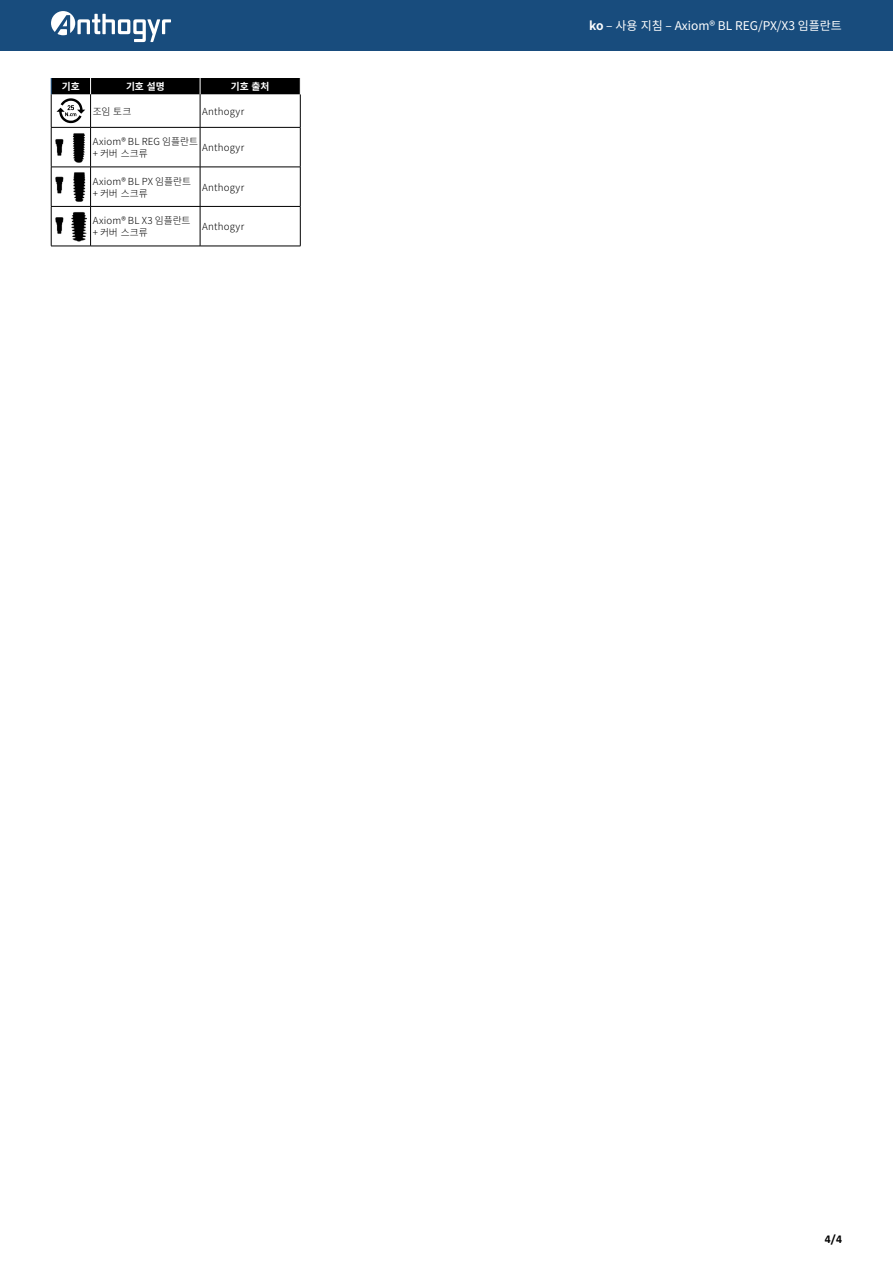
<style>
.page{position:relative;width:893px;height:1263px;background:#fff}
.page>*{position:absolute;margin:0;border:0;box-sizing:border-box;transform-origin:0 0}
.t1{font:12px "Noto Sans CJ Kkr";color:#fff}
.t2{font:700 12px "Calibri";color:#000}
.t3{font:300 9.75px/12px "Noto Sans CJ Kkr";letter-spacing:.02em;color:#000}
.t4{font:700 9.75px "Noto Sans CJ Kkr";color:#fff}
.s1{font-weight:700}
</style>
<div class="page">
<div style="left:0;top:0;width:893px;height:51px;background:#184c7d"></div>
<svg style="left:51px;top:11px;width:120px;height:31px"></svg>
<hr style="left:51px;top:94px;width:1px;height:33px;background:#000">
<hr style="left:90px;top:94px;width:1px;height:33px;background:#000">
<hr style="left:300px;top:94px;width:1px;height:33px;background:#000">
<hr style="left:51px;top:128px;width:1px;height:39px;background:#000">
<hr style="left:300px;top:128px;width:1px;height:39px;background:#000">
<hr style="left:51px;top:167px;width:1px;height:39px;background:#000">
<hr style="left:300px;top:167px;width:1px;height:39px;background:#000">
<hr style="left:51px;top:207px;width:1px;height:39px;background:#000">
<hr style="left:300px;top:207px;width:1px;height:39px;background:#000">
<hr style="left:51px;top:246px;width:40px;height:1px;background:#000">
<hr style="left:91px;top:246px;width:109px;height:1px;background:#000">
<hr style="left:200px;top:246px;width:100px;height:1px;background:#000">
<hr style="left:200px;top:94px;width:1px;height:33px;background:#000">
<hr style="left:51px;top:127px;width:40px;height:1px;background:#000">
<hr style="left:91px;top:127px;width:109px;height:1px;background:#000">
<hr style="left:90px;top:128px;width:1px;height:39px;background:#000">
<hr style="left:200px;top:127px;width:100px;height:1px;background:#000">
<hr style="left:200px;top:128px;width:1px;height:39px;background:#000">
<hr style="left:51px;top:167px;width:40px;height:1px;background:#000">
<hr style="left:91px;top:167px;width:109px;height:1px;background:#000">
<hr style="left:90px;top:167px;width:1px;height:39px;background:#000">
<hr style="left:200px;top:167px;width:100px;height:1px;background:#000">
<hr style="left:200px;top:167px;width:1px;height:39px;background:#000">
<hr style="left:51px;top:206px;width:40px;height:1px;background:#000">
<hr style="left:91px;top:206px;width:109px;height:1px;background:#000">
<hr style="left:90px;top:207px;width:1px;height:39px;background:#000">
<hr style="left:200px;top:206px;width:100px;height:1px;background:#000">
<hr style="left:200px;top:207px;width:1px;height:39px;background:#000">
<svg style="left:51px;top:78px;width:250px;height:45px"></svg>
<img style="left:55px;top:133px;width:30px;height:30px">
<img style="left:55px;top:172px;width:31px;height:30px">
<img style="left:55px;top:212px;width:32px;height:30px">
<p class="t4" style="left:62px;top:81px;width:19px">기호</p>
<p class="t4" style="left:126px;top:81px;width:40px">기호 설명</p>
<p class="t4" style="left:231px;top:81px;width:40px">기호 출처</p>
<p class="t3" style="left:93px;top:105px;width:40px">조임 토크</p>
<p class="t3" style="left:202px;top:105px;width:43px">Anthogyr</p>
<p class="t3" style="left:93px;top:136px;width:107px">Axiom® BL REG 임플란트 + 커버 스크류</p>
<p class="t3" style="left:202px;top:142px;width:43px">Anthogyr</p>
<p class="t3" style="left:93px;top:175px;width:100px">Axiom® BL PX 임플란트 + 커버 스크류</p>
<p class="t3" style="left:202px;top:181px;width:43px">Anthogyr</p>
<p class="t3" style="left:93px;top:215px;width:99px">Axiom® BL X3 임플란트 + 커버 스크류</p>
<p class="t3" style="left:202px;top:221px;width:43px">Anthogyr</p>
<p class="t1" style="left:589px;top:19px;width:254px"><span class="s1">ko</span> – 사용 지침 – Axiom® BL REG/PX/X3 임플란트</p>
<p class="t2" style="left:825px;top:1231px;width:18px">4/4</p>
</div>
